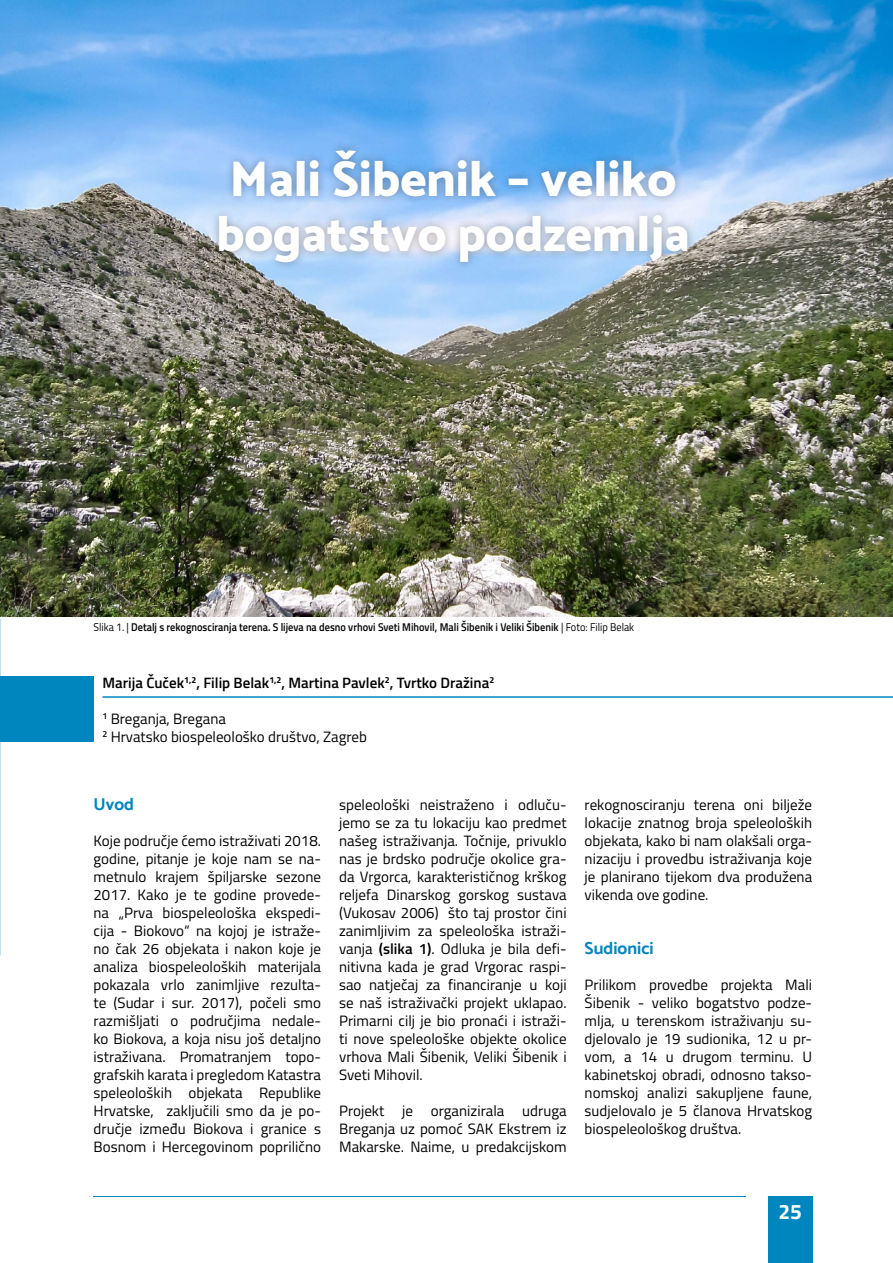
<style>
.page{position:relative;width:893px;height:1263px;background:#fff}
.page>*{position:absolute;margin:0;border:0;box-sizing:border-box;transform-origin:0 0}
.t1{font:800 49.95px/55.5px "Catamaran";color:#fff}
.t2{font:700 21px "Titillium";color:#fff}
.t3{font:700 17.25px "Catamaran";color:#0086be}
.t4{font:15px/18px "Titillium";color:#000;text-align:justify}
.t5{font:600 15px "Titillium";color:#000}
.t6{font:600 11.25px "Titillium";color:#000;scale:.92 1}
.s1{font-weight:400}
.s2{font-weight:600}
</style>
<div class="page">
<div style="left:768px;top:1196px;width:44px;height:67px;background:#0086be"></div>
<hr style="left:94px;top:1196px;width:652px;height:1px;background:#0086be">
<img style="left:0;top:0;width:893px;height:617px">
<div style="left:0;top:677px;width:94px;height:65px;background:#0086be"></div>
<hr style="left:102px;top:696px;width:791px;height:2px;background:#0086be">
<div style="left:210px;top:141px;width:487px;height:130px;background:#000;opacity:.31"></div>
<h1 class="t1" style="left:216px;top:151px;width:475px">Mali Šibenik – veliko bogatstvo podzemlja</h1>
<p class="t6" style="left:94px;top:619px;width:589px"><span class="s1">Slika 1. |</span> Detalj s rekognosciranja terena. S lijeva na desno vrhovi Sveti Mihovil, Mali Šibenik i Veliki Šibenik <span class="s1">| Foto: Filip Belak</span></p>
<p class="t5" style="left:102px;top:671px;width:393px">Marija Čuček<sup>1,2</sup>, Filip Belak<sup>1,2</sup>, Martina Pavlek<sup>2</sup>, Tvrtko Dražina<sup>2</sup></p>
<p class="t4" style="left:102px;top:709px;width:266px"><sup>1</sup> Breganja, Bregana<br><sup>2</sup> Hrvatsko biospeleološko društvo, Zagreb</p>
<p class="t3" style="left:94px;top:794px;width:42px">Uvod</p>
<p class="t4" style="left:94px;top:831px;width:229px">Koje područje ćemo istraživati 2018. godine, pitanje je koje nam se na&shy;metnulo krajem špiljarske sezone 2017. Kako je te godine provede&shy;na „Prva biospeleološka ekspedi&shy;cija - Biokovo“ na kojoj je istraže&shy;no čak 26 objekata i nakon koje je analiza biospeleoloških materijala pokazala vrlo zanimljive rezulta&shy;te (Sudar i sur. 2017), počeli smo razmišljati o područjima nedale&shy;ko Biokova, a koja nisu još detaljno istraživana. Promatranjem topo&shy;grafskih karata i pregledom Katastra speleoloških objekata Republike Hrvatske, zaključili smo da je po&shy;dručje između Biokova i granice s Bosnom i Hercegovinom poprilično</p>
<p class="t4" style="left:339px;top:795px;width:229px">speleološki neistraženo i odluču&shy;jemo se za tu lokaciju kao predmet našeg istraživanja. Točnije, privuklo nas je brdsko područje okolice gra&shy;da Vrgorca, karakterističnog krškog reljefa Dinarskog gorskog sustava (Vukosav 2006) što taj prostor čini zanimljivim za speleološka istraži&shy;vanja <span class="s2">(slika 1)</span>. Odluka je bila defi&shy;nitivna kada je grad Vrgorac raspi&shy;sao natječaj za financiranje u koji se naš istraživački projekt uklapao.<br>Primarni cilj je bio pronaći i istraži&shy;ti nove speleološke objekte okolice vrhova Mali Šibenik, Veliki Šibenik i Sveti Mihovil.</p>
<p class="t4" style="left:339px;top:1101px;width:229px">Projekt je organizirala udruga Breganja uz pomoć SAK Ekstrem iz Makarske. Naime, u predakcijskom</p>
<p class="t4" style="left:585px;top:795px;width:229px">rekognosciranju terena oni bilježe lokacije znatnog broja speleoloških objekata, kako bi nam olakšali orga&shy;nizaciju i provedbu istraživanja koje je planirano tijekom dva produžena vikenda ove godine.</p>
<p class="t3" style="left:585px;top:938px;width:71px">Sudionici</p>
<p class="t4" style="left:585px;top:975px;width:229px">Prilikom provedbe projekta Mali Šibenik - veliko bogatstvo podze&shy;mlja, u terenskom istraživanju su&shy;djelovalo je 19 sudionika, 12 u pr&shy;vom, a 14 u drugom terminu. U kabinetskoj obradi, odnosno takso&shy;nomskoj analizi sakupljene faune, sudjelovalo je 5 članova Hrvatskog biospeleološkog društva.</p>
<h2 class="t2" style="left:778px;top:1195px;width:25px">25</h2>
</div>
